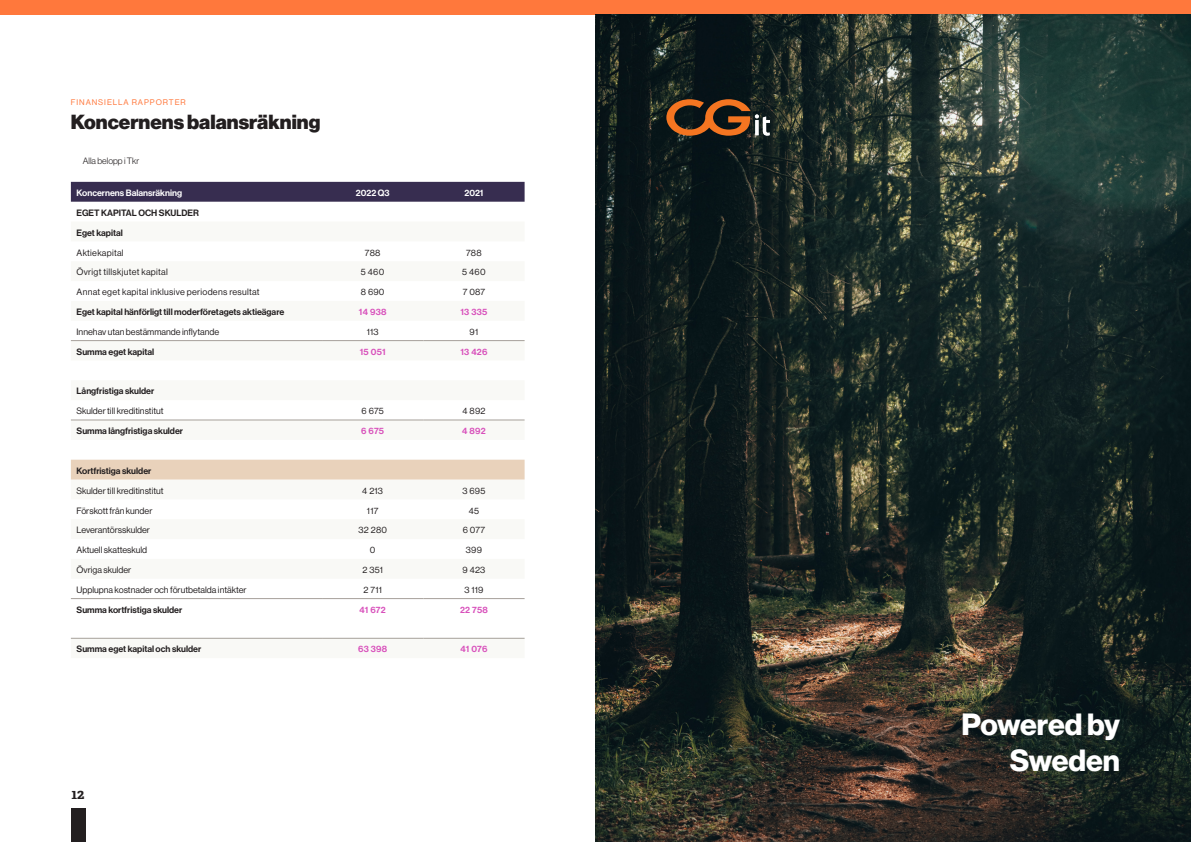
<style>
.page{position:relative;width:1191px;height:842px;background:#fff}
.page>*{position:absolute;margin:0;border:0;box-sizing:border-box;transform-origin:0 0}
.Mellanrubrik{font:30px/36.1px "N Haas Grotesk DS Pro 75 Bd";letter-spacing:-.015em;color:#fff;text-align:right}
.Rubrik_1{font:20px "N Haas Grotesk DS Pro 95 Blk";color:#231f20}
.t1{font:700 14px "Adelle";color:#231f20}
.Siffror{font:9px "N Haas Grotesk DS Pro 55 Rg";color:#231f20}
.t2{font:9px "N Haas Grotesk DS Pro 65 Md";color:#231f20}
.Siffror-2{font:9px "N Haas Grotesk DS Pro 55 Rg";letter-spacing:.03em;color:#231f20}
.Siffror-3{font:9px "N Haas Grotesk DS Pro 65 Md";letter-spacing:.025em;color:#d850bb}
.t3{font:9px "N Haas Grotesk DS Pro 65 Md";color:#fff}
.t4{font:9px "N Haas Grotesk DS Pro 45 Lt";color:#231f20}
.Rubrik_1-2{font:8px "N Haas Grotesk DS Pro 55 Rg";letter-spacing:.115em;color:#ff783c}
</style>
<div class="page">
<div style="left:0;top:0;width:595px;height:15px;background:#ff783c"></div>
<div style="left:595px;top:0;width:596px;height:15px;background:#ff783c"></div>
<div style="left:71px;top:808px;width:14px;height:34px;background:#231f20"></div>
<div style="left:71px;top:182px;width:453px;height:20px;background:#372d50"></div>
<svg style="left:71px;top:341px;width:453px;height:297px"></svg>
<div style="left:71px;top:460px;width:453px;height:19px;background:#e9d2bb"></div>
<hr style="left:71px;top:420px;width:251px;height:1px;background:#a6a09a">
<hr style="left:322px;top:420px;width:101px;height:1px;background:#a6a09a">
<hr style="left:423px;top:420px;width:101px;height:1px;background:#a6a09a">
<hr style="left:71px;top:598px;width:251px;height:1px;background:#a6a09a">
<hr style="left:322px;top:598px;width:101px;height:1px;background:#a6a09a">
<hr style="left:423px;top:598px;width:101px;height:1px;background:#a6a09a">
<hr style="left:71px;top:638px;width:251px;height:1px;background:#a6a09a">
<hr style="left:322px;top:638px;width:101px;height:1px;background:#a6a09a">
<hr style="left:423px;top:638px;width:101px;height:1px;background:#a6a09a">
<hr style="left:71px;top:340px;width:251px;height:1px;background:#a6a09a">
<hr style="left:322px;top:340px;width:101px;height:1px;background:#a6a09a">
<hr style="left:423px;top:340px;width:101px;height:1px;background:#a6a09a">
<img style="left:595px;top:15px;width:596px;height:827px">
<svg style="left:666px;top:99px;width:104px;height:37px;background:#694326"></svg>
<p class="Rubrik_1-2" style="left:71px;top:98px;width:116px">FINANSIELLA RAPPORTER</p>
<p class="Rubrik_1" style="left:71px;top:111px;width:251px">Koncernens balansräkning</p>
<p class="t4" style="left:83px;top:156px;width:58px">Alla belopp i Tkr</p>
<p class="t3" style="left:77px;top:188px;width:107px">Koncernens Balansräkning</p>
<p class="t3" style="left:356px;top:188px;width:35px">2022 Q3</p>
<p class="t3" style="left:464px;top:188px;width:21px">2021</p>
<p class="t2" style="left:77px;top:207px;width:124px">EGET KAPITAL OCH SKULDER</p>
<p class="t2" style="left:77px;top:227px;width:48px">Eget kapital</p>
<p class="Siffror-2" style="left:77px;top:247px;width:49px">Aktiekapital</p>
<p class="Siffror" style="left:365px;top:247px;width:17px">788</p>
<p class="Siffror" style="left:466px;top:247px;width:17px">788</p>
<p class="Siffror-2" style="left:77px;top:267px;width:93px">Övrigt tillskjutet kapital</p>
<p class="Siffror" style="left:361px;top:267px;width:25px">5 460</p>
<p class="Siffror" style="left:462px;top:267px;width:25px">5 460</p>
<p class="Siffror-2" style="left:77px;top:287px;width:185px">Annat eget kapital inklusive periodens resultat</p>
<p class="Siffror" style="left:361px;top:287px;width:25px">8 690</p>
<p class="Siffror" style="left:463px;top:287px;width:24px">7 087</p>
<p class="t2" style="left:77px;top:307px;width:209px">Eget kapital hänförligt till moderföretagets aktieägare</p>
<p class="Siffror-3" style="left:359px;top:307px;width:29px">14 938</p>
<p class="Siffror-3" style="left:460px;top:307px;width:28px">13 335</p>
<p class="Siffror" style="left:77px;top:327px;width:144px">Innehav utan bestämmande inflytande</p>
<p class="Siffror" style="left:367px;top:327px;width:13px">113</p>
<p class="Siffror" style="left:469px;top:327px;width:10px">91</p>
<p class="t2" style="left:77px;top:346px;width:79px">Summa eget kapital</p>
<p class="Siffror-3" style="left:360px;top:346px;width:27px">15 051</p>
<p class="Siffror-3" style="left:460px;top:346px;width:29px">13 426</p>
<p class="t2" style="left:77px;top:386px;width:79px">Långfristiga skulder</p>
<p class="Siffror" style="left:77px;top:406px;width:89px">Skulder till kreditinstitut</p>
<p class="Siffror" style="left:361px;top:406px;width:24px">6 675</p>
<p class="Siffror" style="left:462px;top:406px;width:24px">4 892</p>
<p class="t2" style="left:77px;top:426px;width:108px">Summa långfristiga skulder</p>
<p class="Siffror-3" style="left:361px;top:426px;width:24px">6 675</p>
<p class="Siffror-3" style="left:462px;top:426px;width:25px">4 892</p>
<p class="t2" style="left:77px;top:465px;width:76px">Kortfristiga skulder</p>
<p class="Siffror" style="left:77px;top:485px;width:89px">Skulder till kreditinstitut</p>
<p class="Siffror" style="left:362px;top:485px;width:22px">4 213</p>
<p class="Siffror" style="left:462px;top:485px;width:24px">3 695</p>
<p class="Siffror" style="left:77px;top:505px;width:77px">Förskott från kunder</p>
<p class="Siffror" style="left:367px;top:505px;width:13px">117</p>
<p class="Siffror" style="left:469px;top:505px;width:12px">45</p>
<p class="Siffror" style="left:77px;top:525px;width:75px">Leverantörsskulder</p>
<p class="Siffror" style="left:358px;top:525px;width:30px">32 280</p>
<p class="Siffror" style="left:463px;top:525px;width:24px">6 077</p>
<p class="Siffror" style="left:77px;top:545px;width:72px">Aktuell skatteskuld</p>
<p class="Siffror" style="left:370px;top:545px;width:7px">0</p>
<p class="Siffror" style="left:466px;top:545px;width:18px">399</p>
<p class="Siffror" style="left:77px;top:565px;width:56px">Övriga skulder</p>
<p class="Siffror" style="left:362px;top:565px;width:22px">2 351</p>
<p class="Siffror" style="left:462px;top:565px;width:24px">9 423</p>
<p class="Siffror" style="left:77px;top:585px;width:171px">Upplupna kostnader och förutbetalda intäkter</p>
<p class="Siffror" style="left:363px;top:585px;width:20px">2 711</p>
<p class="Siffror" style="left:464px;top:585px;width:21px">3 119</p>
<p class="t2" style="left:77px;top:604px;width:107px">Summa kortfristiga skulder</p>
<p class="Siffror-3" style="left:359px;top:604px;width:28px">41 672</p>
<p class="Siffror-3" style="left:460px;top:604px;width:29px">22 758</p>
<p class="t2" style="left:77px;top:644px;width:126px">Summa eget kapital och skulder</p>
<p class="Siffror-3" style="left:358px;top:644px;width:31px">63 398</p>
<p class="Siffror-3" style="left:460px;top:644px;width:28px">41 076</p>
<h3 class="t1" style="left:72px;top:785px;width:15px">12</h3>
<p class="Mellanrubrik" style="left:961px;top:707px;width:160px">Powered by<br>Sweden</p>
</div>
